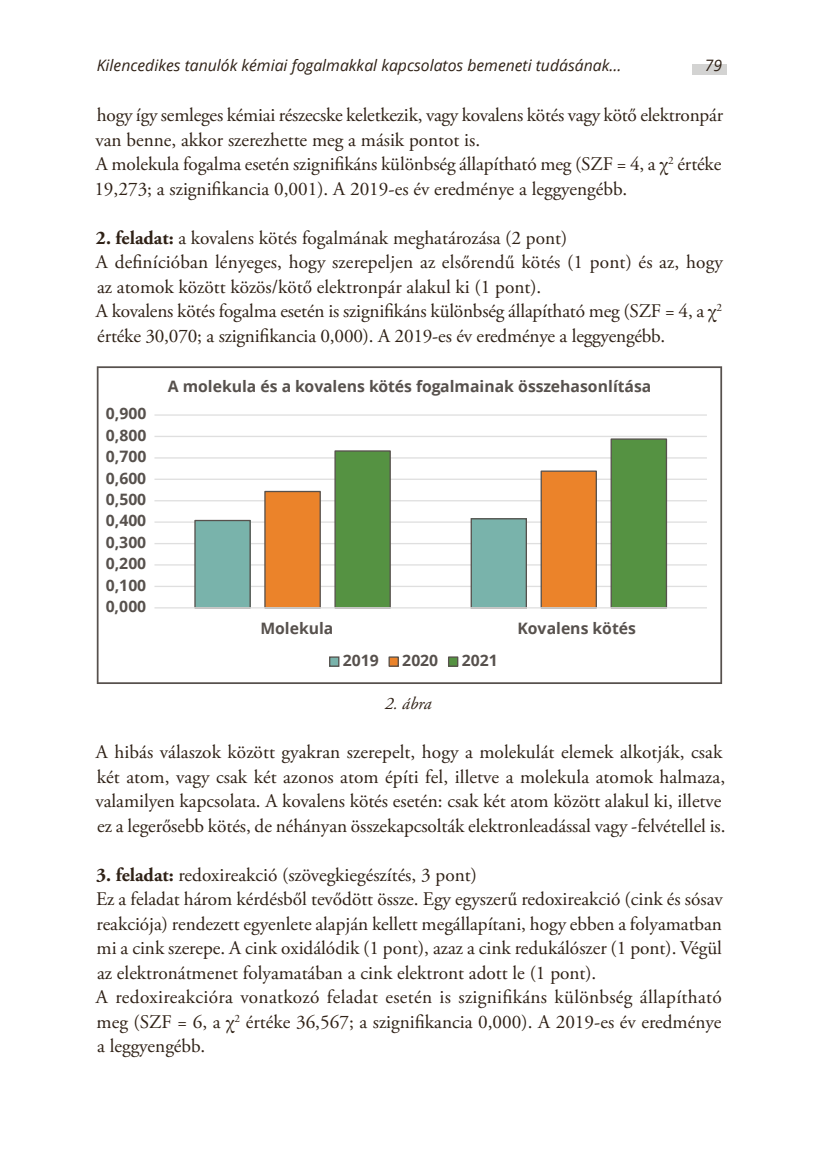
<style>
.page{position:relative;width:819px;height:1166px;background:#fff}
.page>*{position:absolute;margin:0;border:0;box-sizing:border-box;transform-origin:0 0}
.BEKEZDÉS_ELSŐ{font:19.25px/24.5px "Adobe Garamond Pro";letter-spacing:-.01em;color:#2f2116}
.BEKEZDÉS_ELSŐ-2{font:19.25px/24.5px "Adobe Garamond Pro";letter-spacing:-.03em;color:#2f2116}
.ÁBRA{font:italic 17.5px "Adobe Garamond Pro";color:#2f2116}
.t1{font:700 15.75px "Open Sans";color:#57514d}
.t2{font:italic 15.75px "Open Sans";color:#2f2116}
.s1{font-family:"EB Garamond"}
.s2{font-weight:700}
</style>
<div class="page">
<div style="left:692px;top:64px;width:35px;height:11px;background:#d3d3d2"></div>
<svg style="left:97px;top:366px;width:625px;height:318px"></svg>
<p class="t2" style="left:97px;top:54px;width:526px">Kilencedikes tanulók kémiai fogalmakkal kapcsolatos bemeneti tudásának...</p>
<p class="t2" style="left:704px;top:54px;width:19px">79</p>
<p class="BEKEZDÉS_ELSŐ-2" style="left:95px;top:104px;width:629px">hogy így semleges kémiai részecske keletkezik, vagy kovalens kötés vagy kötő elektronpár van benne, akkor szerezhette meg a másik pontot is.</p>
<p class="BEKEZDÉS_ELSŐ" style="left:94px;top:153px;width:628px">A molekula fogalma esetén szignifikáns különbség állapítható meg (SZF = 4, a <span class="s1">χ</span><sup>2</sup> értéke<br>19,273; a szignifikancia 0,001). A 2019-es év eredménye a leggyengébb.</p>
<p class="BEKEZDÉS_ELSŐ" style="left:96px;top:226px;width:472px"><span class="s2">2. feladat:</span> a kovalens kötés fogalmának meghatározása (2 pont)</p>
<p class="BEKEZDÉS_ELSŐ" style="left:96px;top:251px;width:628px">A definícióban lényeges, hogy szerepeljen az elsőrendű kötés (1 pont) és az, hogy az atomok között közös/kötő elektronpár alakul ki (1 pont).</p>
<p class="BEKEZDÉS_ELSŐ" style="left:96px;top:300px;width:627px">A kovalens kötés fogalma esetén is szignifikáns különbség állapítható meg (SZF = 4, a <span class="s1">χ</span><sup>2 </sup>értéke 30,070; a szignifikancia 0,000). A 2019-es év eredménye a leggyengébb.</p>
<p class="t1" style="left:106px;top:402px;width:42px">0,900</p>
<p class="t1" style="left:106px;top:424px;width:42px">0,800</p>
<p class="t1" style="left:106px;top:445px;width:42px">0,700</p>
<p class="t1" style="left:106px;top:467px;width:42px">0,600</p>
<p class="t1" style="left:106px;top:488px;width:42px">0,500</p>
<p class="t1" style="left:106px;top:510px;width:42px">0,400</p>
<p class="t1" style="left:106px;top:531px;width:42px">0,300</p>
<p class="t1" style="left:106px;top:552px;width:42px">0,200</p>
<p class="t1" style="left:106px;top:574px;width:42px">0,100</p>
<p class="t1" style="left:106px;top:595px;width:42px">0,000</p>
<p class="t1" style="left:168px;top:375px;width:485px">A molekula és a kovalens kötés fogalmainak összehasonlítása</p>
<p class="t1" style="left:260px;top:617px;width:75px">Molekula</p>
<p class="t1" style="left:517px;top:617px;width:120px">Kovalens kötés</p>
<p class="t1" style="left:343px;top:649px;width:37px">2019</p>
<p class="t1" style="left:402px;top:649px;width:37px">2020</p>
<p class="t1" style="left:461px;top:649px;width:37px">2021</p>
<p class="ÁBRA" style="left:385px;top:693px;width:48px">2. ábra</p>
<p class="BEKEZDÉS_ELSŐ" style="left:95px;top:741px;width:631px">A hibás válaszok között gyakran szerepelt, hogy a molekulát elemek alkotják, csak két atom, vagy csak két azonos atom építi fel, illetve a molekula atomok halmaza, valamilyen kapcsolata. A kovalens kötés esetén: csak két atom között alakul ki, illetve ez a legerősebb kötés, de néhányan összekapcsolták elektronleadással vagy -felvétellel is.</p>
<p class="BEKEZDÉS_ELSŐ" style="left:96px;top:863px;width:382px"><span class="s2">3. feladat:</span> redoxireakció (szövegkiegészítés, 3 pont)</p>
<p class="BEKEZDÉS_ELSŐ" style="left:96px;top:888px;width:628px;text-align:justify">Ez a feladat három kérdésből tevődött össze. Egy egyszerű redoxireakció (cink és sósav reakciója) rendezett egyenlete alapján kellett megállapítani, hogy ebben a folyamatban mi a cink szerepe. A cink oxidálódik (1 pont), azaz a cink redukálószer (1 pont). Végül az elektronátmenet folyamatában a cink elektront adott le (1 pont).</p>
<p class="BEKEZDÉS_ELSŐ" style="left:96px;top:986px;width:627px;text-align:justify">A redoxireakcióra vonatkozó feladat esetén is szignifikáns különbség állapítható meg (SZF = 6, a <span class="s1">χ</span><sup>2</sup> értéke 36,567; a szignifikancia 0,000). A 2019-es év eredménye a leggyengébb.</p>
</div>
